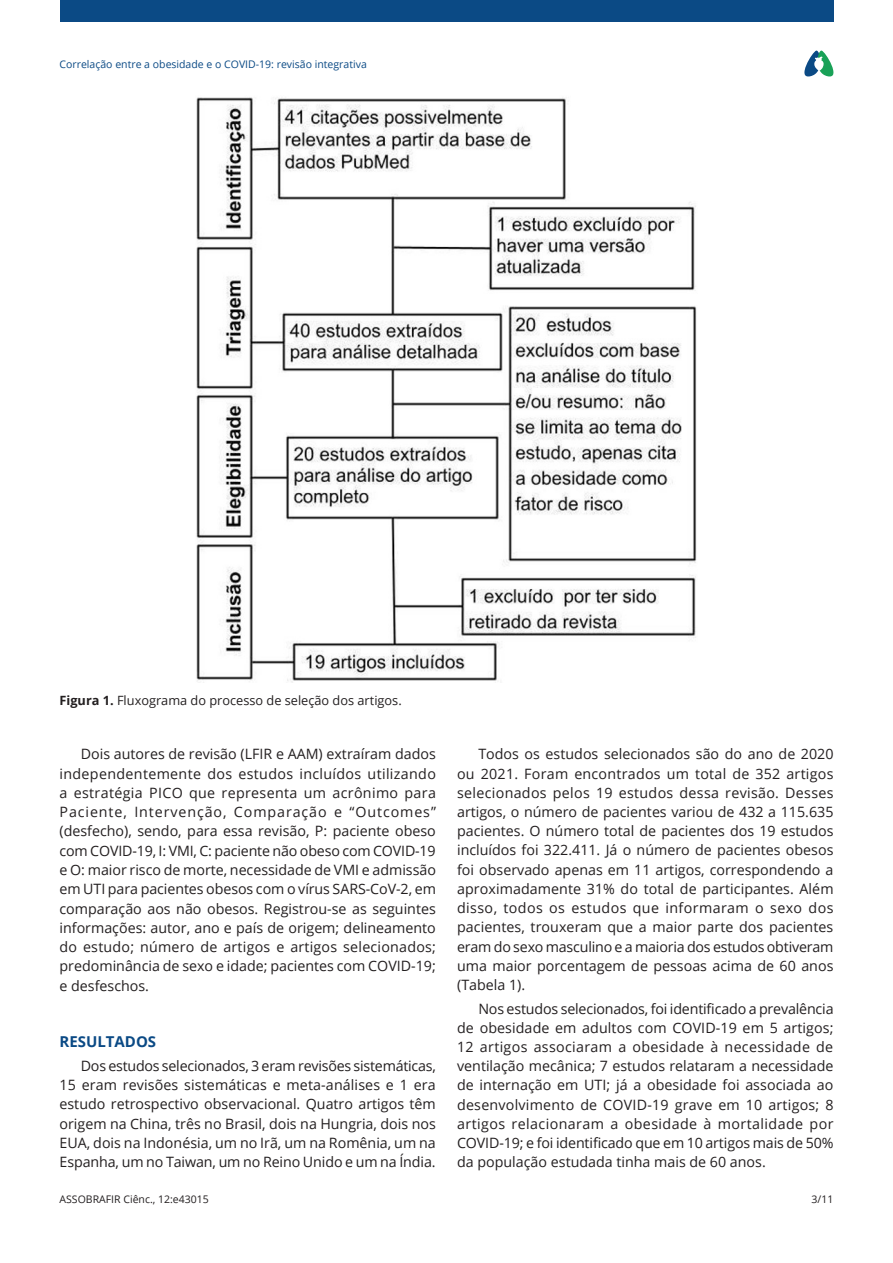
<style>
.page{position:relative;width:893px;height:1263px;background:#fff}
.page>*{position:absolute;margin:0;border:0;box-sizing:border-box;transform-origin:0 0}
.Heading1{font:700 15px "Open Sans";color:#0b4a85}
.Paragraph{font:14.25px/19.2px "Open Sans";color:#231f20;text-align:justify}
.FigureCaption{font:12.75px "Open Sans";color:#231f20}
.t1{font:10.5px "Open Sans";color:#0b4a85}
.t2{font:10.5px "Open Sans";color:#231f20}
.s1{font-weight:700}
</style>
<div class="page">
<div style="left:60px;top:0;width:773px;height:21px;background:#0b4a85"></div>
<svg style="left:804px;top:51px;width:29px;height:26px"></svg>
<img style="left:196px;top:97px;width:501px;height:586px">
<p class="t1" style="left:60px;top:57px;width:309px">Correlação entre a obesidade e o COVID-19: revisão integrativa</p>
<p class="FigureCaption" style="left:60px;top:692px;width:344px"><span class="s1">Figura 1.</span> Fluxograma do processo de seleção dos artigos.</p>
<p class="Paragraph" style="left:60px;top:744px;width:378px;text-indent:21px">Dois autores de revisão (LFIR e AAM) extraíram dados independentemente dos estudos incluídos utilizando a estratégia PICO que representa um acrônimo para Paciente, Intervenção, Comparação e “Outcomes” (desfecho), sendo, para essa revisão, P: paciente obeso com COVID-19, I: VMI, C: paciente não obeso com COVID-19 e O: maior risco de morte, necessidade de VMI e admissão em UTI para pacientes obesos com o vírus SARS-CoV-2, em comparação aos não obesos. Registrou-se as seguintes informações: autor, ano e país de origem; delineamento do estudo; número de artigos e artigos selecionados; predominância de sexo e idade; pacientes com COVID-19; e desfeschos.</p>
<p class="Heading1" style="left:60px;top:1031px;width:98px">RESULTADOS</p>
<p class="Paragraph" style="left:60px;top:1056px;width:378px;text-indent:21px">Dos estudos selecionados, 3 eram revisões sistemáticas, 15 eram revisões sistemáticas e meta-análises e 1 era estudo retrospectivo observacional. Quatro artigos têm origem na China, três no Brasil, dois na Hungria, dois nos EUA, dois na Indonésia, um no Irã, um na Romênia, um na Espanha, um no Taiwan, um no Reino Unido e um na Índia.</p>
<p class="Paragraph" style="left:457px;top:744px;width:378px;text-indent:21px">Todos os estudos selecionados são do ano de 2020 ou 2021. Foram encontrados um total de 352 artigos selecionados pelos 19 estudos dessa revisão. Desses artigos, o número de pacientes variou de 432 a 115.635 pacientes. O número total de pacientes dos 19 estudos incluídos foi 322.411. Já o número de pacientes obesos foi observado apenas em 11 artigos, correspondendo a aproximadamente 31% do total de participantes. Além disso, todos os estudos que informaram o sexo dos pacientes, trouxeram que a maior parte dos pacientes eram do sexo masculino e a maioria dos estudos obtiveram uma maior porcentagem de pessoas acima de 60 anos (Tabela 1).</p>
<p class="Paragraph" style="left:457px;top:998px;width:378px;text-indent:21px">Nos estudos selecionados, foi identificado a prevalência de obesidade em adultos com COVID-19 em 5 artigos; 12 artigos associaram a obesidade à necessidade de ventilação mecânica; 7 estudos relataram a necessidade de internação em UTI; já a obesidade foi associada ao desenvolvimento de COVID-19 grave em 10 artigos; 8 artigos relacionaram a obesidade à mortalidade por COVID-19; e foi identificado que em 10 artigos mais de 50% da população estudada tinha mais de 60 anos.</p>
<p class="t2" style="left:60px;top:1192px;width:151px">ASSOBRAFIR Ciênc., 12:e43015</p>
<p class="t2" style="left:812px;top:1192px;width:23px">3/11</p>
</div>
